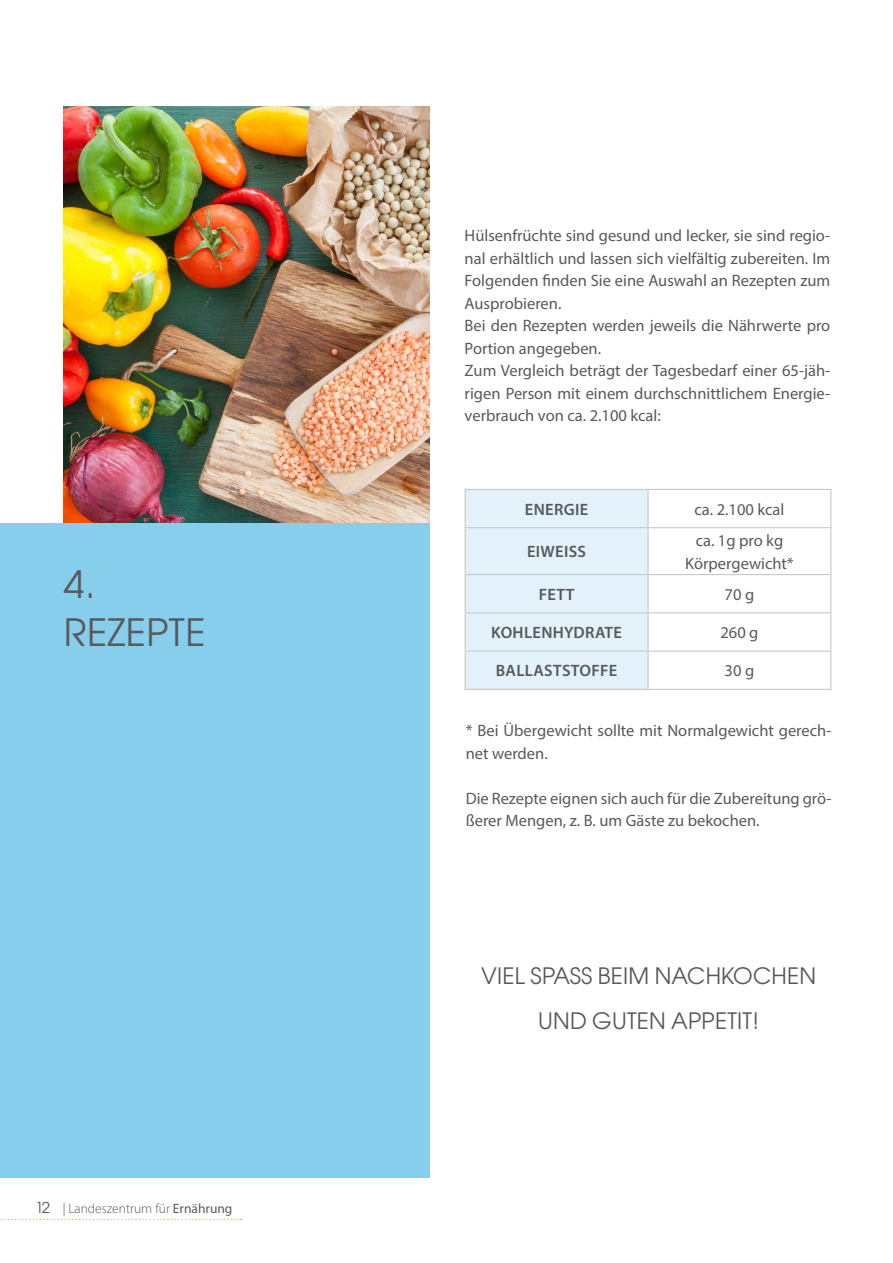
<style>
.page{position:relative;width:893px;height:1263px;background:#fff}
.page>*{position:absolute;margin:0;border:0;box-sizing:border-box;transform-origin:0 0}
.Titel_Grüner_Kasten{font:37.5px "Avant Garde Gothic ITC";letter-spacing:.01em;color:#58595b}
.Fliestext_Myriad_11{font:22.5px/45px "Avant Garde Gothic ITC";letter-spacing:.01em;color:#58595b;text-align:center}
.Fliestext_Myriad_11-2{font:16.5px/22.5px "Myriad Pro";color:#58595b}
.Sub_Subheadline_11pt{font:600 16.5px "Myriad Pro";letter-spacing:.02em;color:#58595b}
.t1{font:300 13.5px "Myriad Pro";color:#58595b}
.s1{font-family:"Avant Garde Gothic ITC";font-weight:400;font-size:15px}
.s2{font-weight:400}
</style>
<div class="page">
<svg style="left:0;top:1219px;width:242px;height:1px"></svg>
<div style="left:0;top:523px;width:429px;height:655px;background:#87cdec"></div>
<img style="left:64px;top:106px;width:365px;height:417px">
<svg style="left:466px;top:490px;width:364px;height:199px"></svg>
<hr style="left:465px;top:489px;width:183px;height:1px;background:#c7c8ca">
<hr style="left:465px;top:490px;width:1px;height:37px;background:#c7c8ca">
<hr style="left:648px;top:489px;width:183px;height:1px;background:#c7c8ca">
<hr style="left:647px;top:490px;width:2px;height:37px;background:#c7c8ca">
<hr style="left:830px;top:490px;width:1px;height:37px;background:#c7c8ca">
<hr style="left:465px;top:527px;width:183px;height:1px;background:#c7c8ca">
<hr style="left:465px;top:528px;width:1px;height:46px;background:#c7c8ca">
<hr style="left:648px;top:527px;width:183px;height:1px;background:#c7c8ca">
<hr style="left:647px;top:528px;width:2px;height:46px;background:#c7c8ca">
<hr style="left:830px;top:528px;width:1px;height:46px;background:#c7c8ca">
<hr style="left:465px;top:574px;width:183px;height:1px;background:#c7c8ca">
<hr style="left:465px;top:575px;width:1px;height:37px;background:#c7c8ca">
<hr style="left:648px;top:574px;width:183px;height:1px;background:#c7c8ca">
<hr style="left:647px;top:575px;width:2px;height:37px;background:#c7c8ca">
<hr style="left:830px;top:575px;width:1px;height:37px;background:#c7c8ca">
<hr style="left:465px;top:612px;width:183px;height:1px;background:#c7c8ca">
<hr style="left:465px;top:613px;width:1px;height:37px;background:#c7c8ca">
<hr style="left:648px;top:612px;width:183px;height:1px;background:#c7c8ca">
<hr style="left:647px;top:613px;width:2px;height:37px;background:#c7c8ca">
<hr style="left:830px;top:613px;width:1px;height:37px;background:#c7c8ca">
<hr style="left:465px;top:650px;width:183px;height:2px;background:#c7c8ca">
<hr style="left:465px;top:652px;width:1px;height:37px;background:#c7c8ca">
<hr style="left:648px;top:650px;width:183px;height:2px;background:#c7c8ca">
<hr style="left:647px;top:652px;width:2px;height:37px;background:#c7c8ca">
<hr style="left:830px;top:652px;width:1px;height:37px;background:#c7c8ca">
<hr style="left:465px;top:689px;width:183px;height:1px;background:#c7c8ca">
<hr style="left:648px;top:689px;width:183px;height:1px;background:#c7c8ca">
<p class="Titel_Grüner_Kasten" style="left:64px;top:561px;width:33px">4.</p>
<p class="Titel_Grüner_Kasten" style="left:64px;top:609px;width:143px">REZEPTE</p>
<p class="t1" style="left:35px;top:1200px;width:199px"><span class="s1">12</span> | Landeszentrum für <span class="s2">Ernährung</span></p>
<p class="Fliestext_Myriad_11-2" style="left:465px;top:224px;width:367px;text-align:justify">Hülsenfrüchte sind gesund und lecker, sie sind regio&shy;nal erhältlich und lassen sich vielfältig zubereiten. Im Folgenden finden Sie eine Auswahl an Rezepten zum Ausprobieren.</p>
<p class="Fliestext_Myriad_11-2" style="left:465px;top:314px;width:367px">Bei den Rezepten werden jeweils die Nährwerte pro<br>Portion angegeben.</p>
<p class="Fliestext_Myriad_11-2" style="left:465px;top:359px;width:367px;text-align:justify">Zum Vergleich beträgt der Tagesbedarf einer 65-jäh&shy;rigen Person mit einem durchschnittlichem Energie&shy;verbrauch von ca. 2.100 kcal:</p>
<p class="Sub_Subheadline_11pt" style="left:525px;top:499px;width:65px">ENERGIE</p>
<p class="Fliestext_Myriad_11-2" style="left:694px;top:498px;width:92px">ca. 2.100 kcal</p>
<p class="Sub_Subheadline_11pt" style="left:527px;top:541px;width:61px">EIWEISS</p>
<p class="Fliestext_Myriad_11-2" style="left:685px;top:529px;width:110px;text-align:center">ca. 1g pro kg<br>Körpergewicht*</p>
<p class="Sub_Subheadline_11pt" style="left:539px;top:584px;width:37px">FETT</p>
<p class="Fliestext_Myriad_11-2" style="left:725px;top:583px;width:31px">70 g</p>
<p class="Sub_Subheadline_11pt" style="left:491px;top:622px;width:132px">KOHLENHYDRATE</p>
<p class="Fliestext_Myriad_11-2" style="left:720px;top:621px;width:40px">260 g</p>
<p class="Sub_Subheadline_11pt" style="left:496px;top:660px;width:123px">BALLASTSTOFFE</p>
<p class="Fliestext_Myriad_11-2" style="left:725px;top:659px;width:31px">30 g</p>
<p class="Fliestext_Myriad_11-2" style="left:466px;top:719px;width:367px">* Bei Übergewicht sollte mit Normalgewicht gerech&shy;net werden.</p>
<p class="Fliestext_Myriad_11-2" style="left:466px;top:787px;width:367px">Die Rezepte eignen sich auch für die Zubereitung grö&shy;ßerer Mengen, z. B. um Gäste zu bekochen.</p>
<p class="Fliestext_Myriad_11" style="left:481px;top:953px;width:336px">VIEL SPASS BEIM NACHKOCHEN<br>UND GUTEN APPETIT!</p>
</div>
